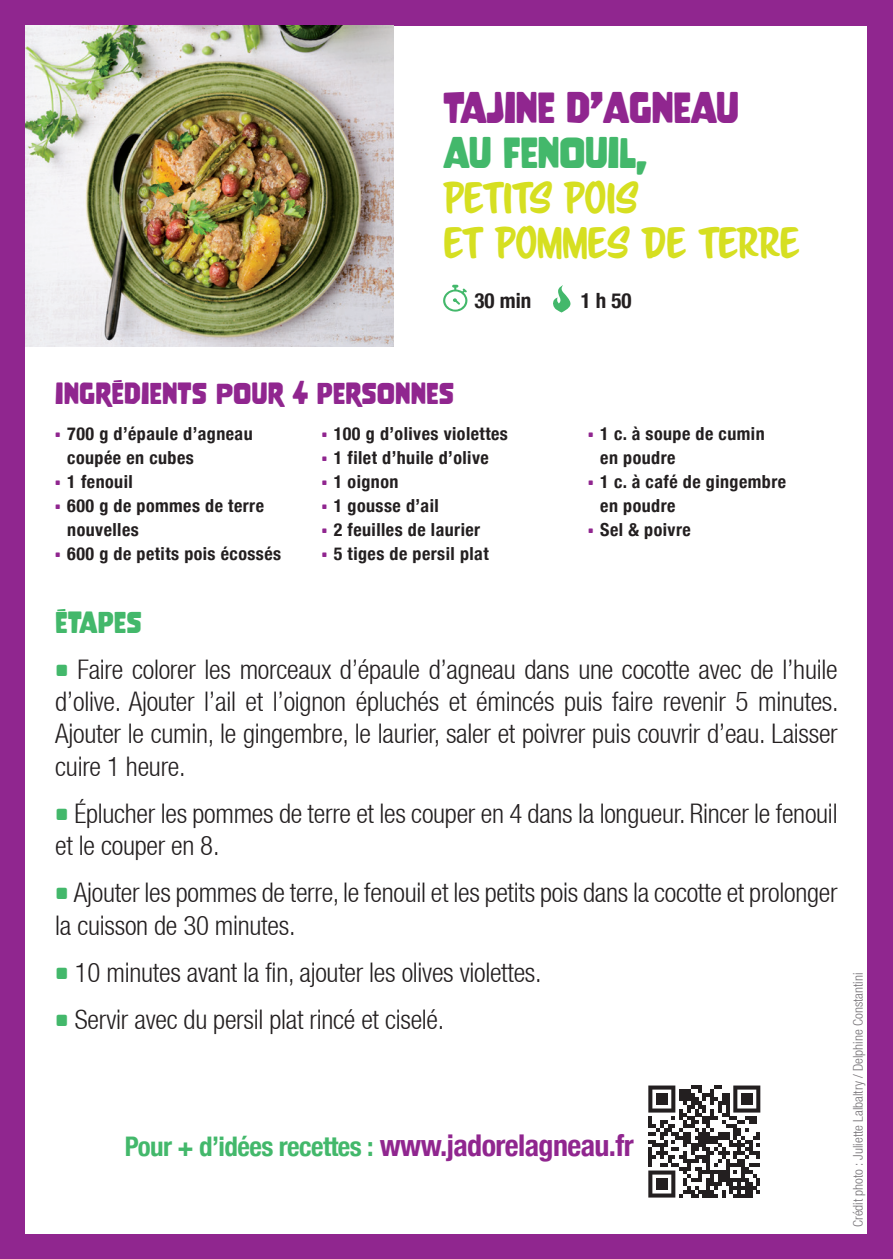
<style>
.page{position:relative;width:893px;height:1259px;background:#fff}
.page>*{position:absolute;margin:0;border:0;box-sizing:border-box;transform-origin:0 0}
.t1{font:39px/45px "Scriptorama Markdown JF";letter-spacing:-.02em;color:#d6df21}
.t2{font:39px "Nove";letter-spacing:-.02em;color:#90268f}
.t3{font:39px "Nove";letter-spacing:-.02em;color:#43b86b}
.t4{font:300 condensed 27px/32.4px "Helvetica Neue LT";letter-spacing:-.01em;color:#231f20}
.t5{font:700 condensed 27px "Helvetica Neue";letter-spacing:-.02em;color:#43b86b}
.t6{font:27px "Nove";color:#90268f}
.t7{font:27px "Nove";color:#43b86b}
.t8{font:700 condensed 21px "Helvetica Neue";color:#231f20}
.t9{font:700 condensed 18px/24px "Helvetica Neue";letter-spacing:.025em;color:#231f20}
.t10{font:300 condensed 13.5px "Helvetica Neue LT";color:#767377}
.s1{font-family:"Nove";font-weight:400;font-stretch:normal;font-size:45px;color:#43b86b}
.s2{font-size:30px;color:#90268f}
</style>
<div class="page">
<img style="left:26px;top:26px;width:367px;height:320px">
<div style="left:0;top:0;width:893px;height:1259px;border:24px solid #90268f"></div>
<svg style="left:443px;top:285px;width:25px;height:27px"></svg>
<svg style="left:553px;top:285px;width:18px;height:27px"></svg>
<svg style="left:648px;top:1085px;width:112px;height:112px"></svg>
<div style="left:656px;top:1093px;width:12px;height:11px;background:#231f20"></div>
<div style="left:741px;top:1093px;width:12px;height:11px;background:#231f20"></div>
<div style="left:656px;top:1178px;width:12px;height:11px;background:#231f20"></div>
<h1 class="t2" style="left:443px;top:84px;width:298px">TAJINE D’AGNEAU</h1>
<h1 class="t3" style="left:443px;top:129px;width:206px">AU FENOUIL,</h1>
<h1 class="t1" style="left:443px;top:175px;width:358px">PETITS POIS<br>ET POMMES DE TERRE</h1>
<p class="t8" style="left:475px;top:283px;width:58px">30 min</p>
<p class="t8" style="left:581px;top:283px;width:52px">1 h 50</p>
<p class="t6" style="left:55px;top:378px;width:401px">INGRÉDIENTS POUR 4 PERSONNES</p>
<p class="t9" style="left:55px;top:420px;width:199px"><sup>.</sup> 700 g d’épaule d’agneau</p>
<p class="t9" style="left:67px;top:444px;width:128px">coupée en cubes</p>
<p class="t9" style="left:55px;top:468px;width:79px"><sup>.</sup> 1 fenouil</p>
<p class="t9" style="left:55px;top:492px;width:210px"><sup>.</sup> 600 g de pommes de terre</p>
<p class="t9" style="left:67px;top:516px;width:73px">nouvelles</p>
<p class="t9" style="left:55px;top:540px;width:227px"><sup>.</sup> 600 g de petits pois écossés</p>
<p class="t9" style="left:322px;top:420px;width:188px"><sup>.</sup> 100 g d’olives violettes <sup>.</sup> 1 filet d’huile d’olive<br><sup>.</sup> 1 oignon<br><sup>.</sup> 1 gousse d’ail<br><sup>.</sup> 2 feuilles de laurier<br><sup>.</sup> 5 tiges de persil plat</p>
<p class="t9" style="left:588px;top:420px;width:178px"><sup>.</sup> 1 c. à soupe de cumin</p>
<p class="t9" style="left:600px;top:444px;width:77px">en poudre</p>
<p class="t9" style="left:588px;top:468px;width:199px"><sup>.</sup> 1 c. à café de gingembre</p>
<p class="t9" style="left:600px;top:492px;width:77px">en poudre</p>
<p class="t9" style="left:588px;top:516px;width:104px"><sup>.</sup> Sel &amp; poivre</p>
<p class="t7" style="left:55px;top:607px;width:88px">ÉTAPES</p>
<p class="t4" style="left:55px;top:652px;width:785px;text-align:justify"><span class="s1">.</span> Faire colorer les morceaux d’épaule d’agneau dans une cocotte avec de l’huile d’olive. Ajouter l’ail et l’oignon épluchés et émincés puis faire revenir 5 minutes.<br>Ajouter le cumin, le gingembre, le laurier, saler et poivrer puis couvrir d’eau. Laisser cuire 1 heure.</p>
<p class="t4" style="left:55px;top:797px;width:784px"><span class="s1">.</span> Éplucher les pommes de terre et les couper en 4 dans la longueur. Rincer le fenouil et le couper en 8.</p>
<p class="t4" style="left:55px;top:876px;width:784px"><span class="s1">.</span> Ajouter les pommes de terre, le fenouil et les petits pois dans la cocotte et prolonger la cuisson de 30 minutes.</p>
<p class="t4" style="left:55px;top:948px;width:488px;line-height:47.1px"><span class="s1">.</span> 10 minutes avant la fin, ajouter les olives violettes. <span class="s1">.</span> Servir avec du persil plat rincé et ciselé.</p>
<p class="t5" style="left:125px;top:1124px;width:510px">Pour + d’idées recettes : <span class="s2">www.jadorelagneau.fr</span></p>
<p class="t10" style="left:850px;top:1227px;width:256px;rotate:-90deg">Crédit photo : Juliette Lalbaltry / Delphine Constantini</p>
</div>
